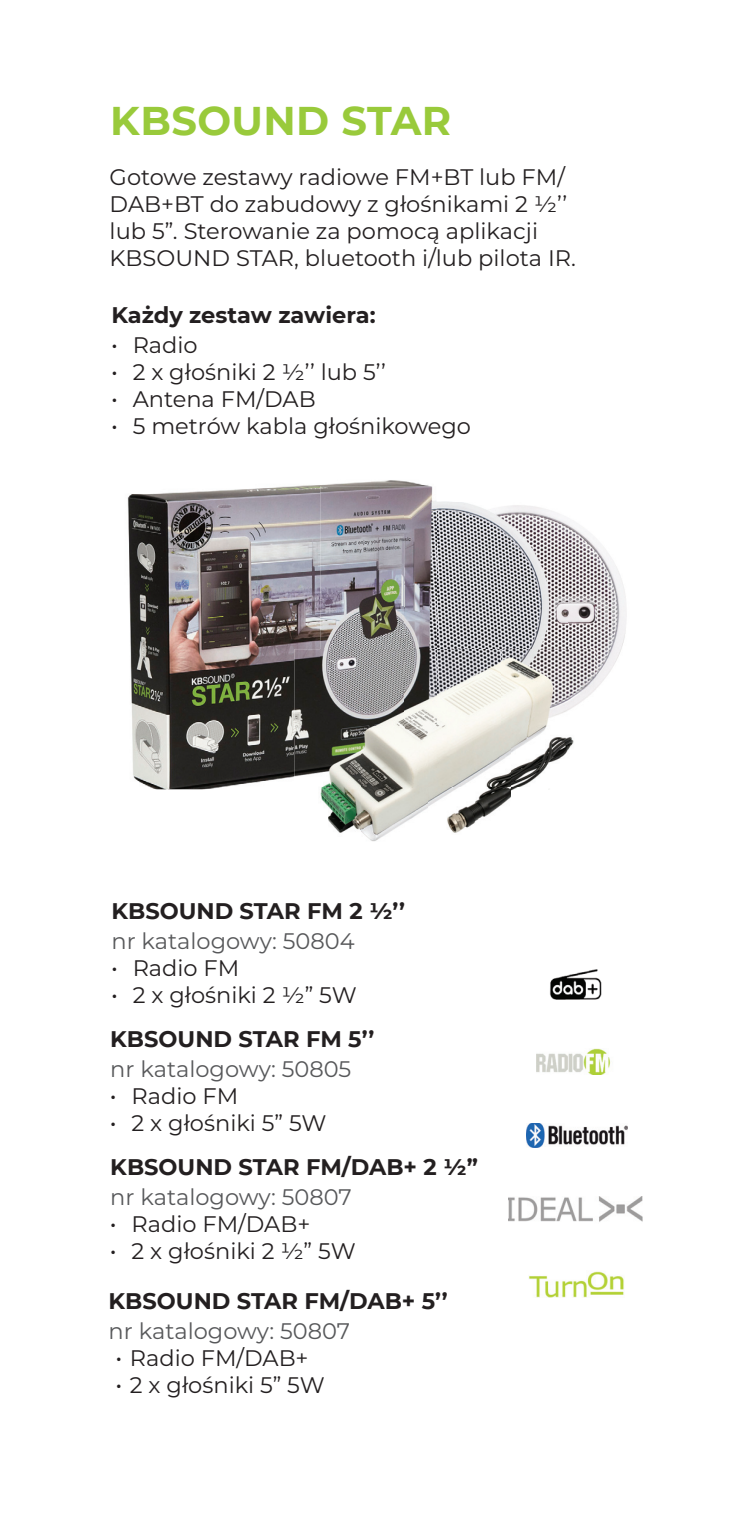
<style>
.page{position:relative;width:745px;height:1531px;background:#fff}
.page>*{position:absolute;margin:0;border:0;box-sizing:border-box;transform-origin:0 0}
.t1{font:700 40px "Montserrat";letter-spacing:.01em;color:#99ca3b}
.t2{font:22.5px/27px "Montserrat";color:#231f20}
.t3{font:700 22.5px/30px "Montserrat";color:#231f20}
.s1{font-family:"Lato";font-weight:400}
.s2{font-weight:400}
.s3{font-family:"Lato"}
.s4{color:#57585a}
</style>
<div class="page">
<img style="left:529px;top:1271px;width:95px;height:26px">
<img style="left:508px;top:1197px;width:135px;height:25px">
<img style="left:526px;top:1123px;width:100px;height:24px">
<img style="left:536px;top:1048px;width:75px;height:26px">
<img style="left:550px;top:969px;width:52px;height:31px">
<img style="left:567px;top:523px;width:60px;height:167px">
<img style="left:436px;top:501px;width:131px;height:224px">
<img style="left:127px;top:480px;width:309px;height:309px">
<img style="left:404px;top:502px;width:32px;height:147px">
<img style="left:294px;top:719px;width:134px;height:122px">
<img style="left:516px;top:649px;width:79px;height:76px">
<img style="left:294px;top:649px;width:27px;height:70px">
<img style="left:404px;top:725px;width:24px;height:4px">
<img style="left:428px;top:725px;width:146px;height:108px">
<h1 class="t1" style="left:110px;top:96px;width:342px">KBSOUND STAR</h1>
<p class="t2" style="left:109px;top:165px;width:467px">Gotowe zestawy radiowe FM+BT lub FM/ DAB+BT do zabudowy z głośnikami 2 ½’’ lub 5”. Sterowanie za pomocą aplikacji KBSOUND STAR, bluetooth i/lub pilota IR.</p>
<p class="t3" style="left:111px;top:300px;width:266px">Każdy zestaw zawiera: <span class="s1">·</span> <span class="s2">Radio</span></p>
<p class="t2" style="left:111px;top:360px;width:361px"><span class="s3">·</span> 2 x głośniki 2 ½’’ lub 5’’<br><span class="s3">·</span> Antena FM/DAB<br><span class="s3">·</span> 5 metrów kabla głośnikowego</p>
<p class="t3" style="left:111px;top:896px;width:295px">KBSOUND STAR FM 2 ½’’</p>
<p class="t2" style="left:111px;top:929px;width:247px"><span class="s4">nr katalogowy: 50804 </span><span class="s3">·</span> Radio FM<br><span class="s3">·</span> 2 x głośniki 2 ½” 5W</p>
<p class="t3" style="left:110px;top:1023px;width:265px">KBSOUND STAR FM 5’’</p>
<p class="t2" style="left:110px;top:1057px;width:242px"><span class="s4">nr katalogowy: 50805 </span><span class="s3">·</span> Radio FM<br><span class="s3">·</span> 2 x głośniki 5” 5W</p>
<p class="t3" style="left:110px;top:1151px;width:369px">KBSOUND STAR FM/DAB+ 2 ½”</p>
<p class="t2" style="left:110px;top:1184px;width:247px"><span class="s4">nr katalogowy: 50807 </span><span class="s3">·</span> Radio FM/DAB+<br><span class="s3">·</span> 2 x głośniki 2 ½” 5W</p>
<p class="t3" style="left:109px;top:1285px;width:340px">KBSOUND STAR FM/DAB+ 5’’</p>
<p class="t2" style="left:116px;top:1318px;width:236px;text-indent:-7px"><span class="s4">nr katalogowy: 50807 </span><span class="s3">·</span> Radio FM/DAB+<br><span class="s3">·</span> 2 x głośniki 5” 5W</p>
</div>
